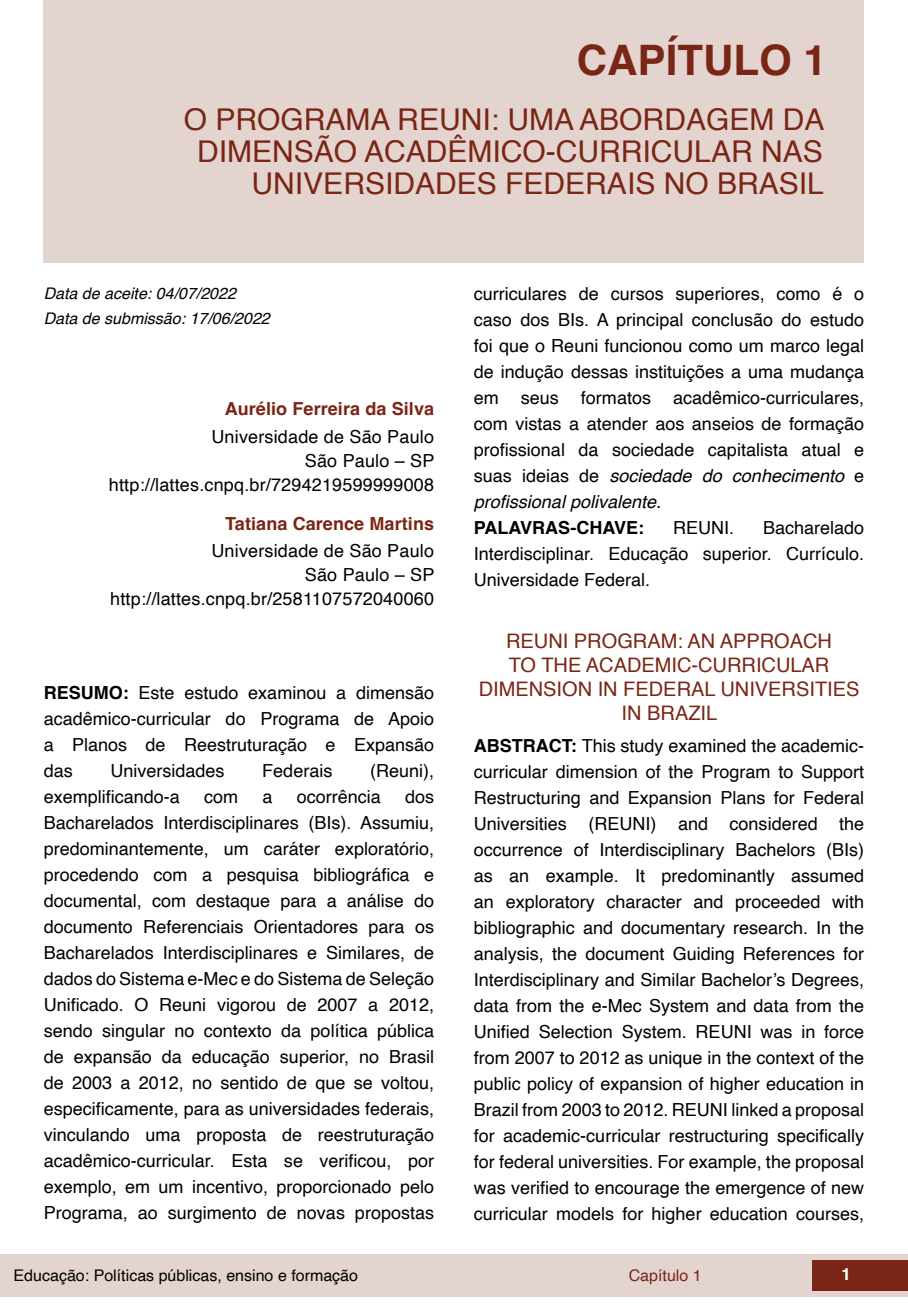
<style>
.page{position:relative;width:908px;height:1304px;background:#fff}
.page>*{position:absolute;margin:0;border:0;box-sizing:border-box;transform-origin:0 0}
.t1{font:700 42px "Helvetica";color:#7a2616}
.t2{font:30px/32px "Helvetica";color:#7a2616;text-align:right}
.t3{font:20px/24px "Helvetica";color:#7a2616;text-align:center}
.t4{font:18px/26px "Helvetica";color:#000;text-align:justify}
.t5{font:700 18px "Helvetica";letter-spacing:.005em;color:#7a2616}
.t6{font:700 18px "Helvetica";color:#000}
.t7{font:700 16.8px "Helvetica";color:#fff}
.t8{font:italic 16px "Helvetica";color:#000}
.t9{font:16px "Helvetica";color:#000}
.t10{font:16px "Helvetica";color:#7a2616}
.s1{font-weight:700}
.s2{font-style:italic}
</style>
<div class="page">
<div style="left:0;top:1254px;width:906px;height:43px;background:#e4d4d0"></div>
<div style="left:812px;top:1261px;width:95px;height:30px;background:#7a2616"></div>
<div style="left:44px;top:0;width:819px;height:263px;background:#e4d4d0"></div>
<h1 class="t1" style="left:576px;top:35px;width:251px">CAPÍTULO 1</h1>
<h2 class="t2" style="left:184px;top:104px;width:642px">O PROGRAMA REUNI: UMA ABORDAGEM DA<br>DIMENSÃO ACADÊMICO-CURRICULAR NAS<br>UNIVERSIDADES FEDERAIS NO BRASIL</h2>
<p class="t8" style="left:44px;top:280px;width:194px">Data de aceite: 04/07/2022</p>
<p class="t8" style="left:44px;top:306px;width:227px">Data de submissão: 17/06/2022</p>
<p class="t5" style="left:224px;top:398px;width:211px">Aurélio Ferreira da Silva</p>
<p class="t4" style="left:109px;top:425px;width:327px;line-height:24px;text-align:right">Universidade de São Paulo<br>São Paulo – SP http://lattes.cnpq.br/7294219599999008</p>
<p class="t5" style="left:225px;top:513px;width:210px">Tatiana Carence Martins</p>
<p class="t4" style="left:110px;top:540px;width:325px;line-height:24px;text-align:right">Universidade de São Paulo<br>São Paulo – SP http://lattes.cnpq.br/2581107572040060</p>
<p class="t4" style="left:44px;top:681px;width:392px"><span class="s1">RESUMO:</span> Este estudo examinou a dimensão acadêmico-curricular do Programa de Apoio a Planos de Reestruturação e Expansão das</p>
<p class="t4" style="left:110px;top:759px;width:116px">Universidades</p>
<p class="t4" style="left:262px;top:759px;width:72px">Federais</p>
<p class="t4" style="left:370px;top:759px;width:66px">(Reuni),</p>
<p class="t4" style="left:44px;top:785px;width:138px">exemplificando-a</p>
<p class="t4" style="left:204px;top:785px;width:36px">com</p>
<p class="t4" style="left:262px;top:785px;width:12px">a</p>
<p class="t4" style="left:296px;top:785px;width:86px">ocorrência</p>
<p class="t4" style="left:44px;top:785px;width:392px;text-indent:361px">dos Bacharelados Interdisciplinares (BIs). Assumiu, predominantemente, um caráter exploratório, procedendo com a pesquisa bibliográfica e documental, com destaque para a análise do documento Referenciais Orientadores para os Bacharelados Interdisciplinares e Similares, de dados do Sistema e-Mec e do Sistema de Seleção Unificado. O Reuni vigorou de 2007 a 2012, sendo singular no contexto da política pública de expansão da educação superior, no Brasil de 2003 a 2012, no sentido de que se voltou, especificamente, para as universidades federais, vinculando uma proposta de reestruturação acadêmico-curricular. Esta se verificou, por exemplo, em um incentivo, proporcionado pelo Programa, ao surgimento de novas propostas</p>
<p class="t4" style="left:473px;top:281px;width:392px">curriculares de cursos superiores, como é o caso dos BIs. A principal conclusão do estudo foi que o Reuni funcionou como um marco legal de indução dessas instituições a uma mudança em seus formatos acadêmico-curriculares, com vistas a atender aos anseios de formação profissional da sociedade capitalista atual e suas ideias de <span class="s2">sociedade do conhecimento</span> e <span class="s2">profissional polivalente.</span></p>
<p class="t6" style="left:473px;top:517px;width:172px">PALAVRAS-CHAVE:</p>
<p class="t4" style="left:672px;top:515px;width:63px">REUNI.</p>
<p class="t4" style="left:473px;top:515px;width:392px;text-indent:289px">Bacharelado Interdisciplinar. Educação superior. Currículo.<br>Universidade Federal.</p>
<p class="t3" style="left:478px;top:630px;width:382px">REUNI PROGRAM: AN APPROACH<br>TO THE ACADEMIC-CURRICULAR<br>DIMENSION IN FEDERAL UNIVERSITIES<br>IN BRAZIL</p>
<p class="t4" style="left:473px;top:733px;width:392px"><span class="s1">ABSTRACT:</span> This study examined the academic&shy;curricular dimension of the Program to Support Restructuring and Expansion Plans for Federal Universities (REUNI) and considered the occurrence of Interdisciplinary Bachelors (BIs) as an example. It predominantly assumed an exploratory character and proceeded with bibliographic and documentary research. In the analysis, the document Guiding References for Interdisciplinary and Similar Bachelor’s Degrees, data from the e-Mec System and data from the Unified Selection System. REUNI was in force from 2007 to 2012 as unique in the context of the public policy of expansion of higher education in Brazil from 2003 to 2012. REUNI linked a proposal for academic-curricular restructuring specifically for federal universities. For example, the proposal was verified to encourage the emergence of new curricular models for higher education courses,</p>
<p class="t9" style="left:14px;top:1263px;width:346px">Educação: Políticas públicas, ensino e formação</p>
<p class="t10" style="left:628px;top:1263px;width:74px">Capítulo 1</p>
<p class="t7" style="left:841px;top:1264px;width:11px">1</p>
</div>
